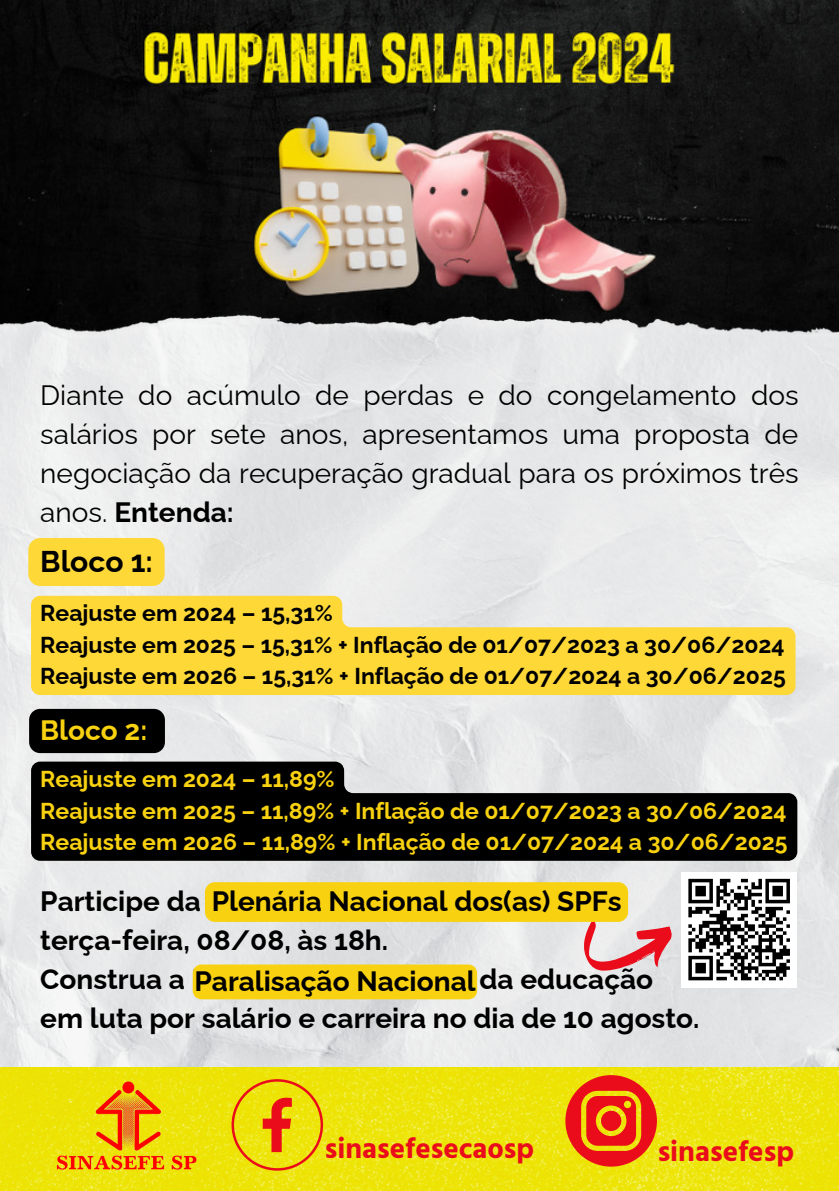
<style>
.page{position:relative;width:839px;height:1191px;background:#fff}
.page>*{position:absolute;margin:0;border:0;box-sizing:border-box;transform-origin:0 0}
.t1{font:700 30px "Raleway";color:#000}
.t2{font:700 29px "Hind Jalandhar";color:#ea0c1b}
.t3{font:700 28px "Raleway";color:#000}
.t4{font:28px/39px "Raleway";color:#000;text-align:justify}
.t5{font:700 28px "Raleway";color:#f8d210}
.t6{font:700 23px "Raleway";color:#000}
.t7{font:700 23px "Raleway";color:#f8d210}
.s1{font-weight:700}
</style>
<div class="page">
<img style="left:0;top:0;width:838px;height:242px">
<img style="left:0;top:242px;width:838px;height:825px">
<img style="left:0;top:1067px;width:838px;height:124px">
<img style="left:57px;top:1079px;width:144px;height:102px">
<svg style="left:565px;top:1075px;width:92px;height:92px;background:#eb6115"></svg>
<svg style="left:231px;top:1079px;width:92px;height:92px;background:#ecbe0e"></svg>
<svg style="left:31px;top:596px;width:764px;height:99px;background:#f9db58"></svg>
<svg style="left:31px;top:762px;width:766px;height:99px;background:#2a2b2b"></svg>
<div style="left:28px;top:538px;width:137px;height:48px;background:#fdd837;border-radius:12px"></div>
<div style="left:29px;top:709px;width:136px;height:44px;background:#000;border-radius:11px"></div>
<div style="left:681px;top:872px;width:115px;height:115px;background:#fff"></div>
<svg style="left:574px;top:877px;width:219px;height:112px"></svg>
<div style="left:205px;top:882px;width:423px;height:40px;background:#f8d210;border-radius:10px"></div>
<div style="left:193px;top:965px;width:284px;height:34px;background:#f8d210"></div>
<p class="t4" style="left:40px;top:376px;width:760px">Diante do acúmulo de perdas e do congelamento dos salários por sete anos, apresentamos uma proposta de negociação da recuperação gradual para os próximos três anos. <span class="s1">Entenda:</span></p>
<p class="t1" style="left:40px;top:544px;width:114px">Bloco 1:</p>
<p class="t6" style="left:40px;top:600px;width:294px">Reajuste em 2024 – 15,31%</p>
<p class="t6" style="left:40px;top:631px;width:745px">Reajuste em 2025 – 15,31% + Inflação de 01/07/2023 a 30/06/2024</p>
<p class="t6" style="left:40px;top:663px;width:747px">Reajuste em 2026 – 15,31% + Inflação de 01/07/2024 a 30/06/2025</p>
<p class="t5" style="left:40px;top:714px;width:109px">Bloco 2:</p>
<p class="t7" style="left:40px;top:766px;width:296px">Reajuste em 2024 – 11,89%</p>
<p class="t7" style="left:40px;top:797px;width:747px">Reajuste em 2025 – 11,89% + Inflação de 01/07/2023 a 30/06/2024</p>
<p class="t7" style="left:40px;top:829px;width:748px">Reajuste em 2026 – 11,89% + Inflação de 01/07/2024 a 30/06/2025</p>
<p class="t3" style="left:40px;top:885px;width:585px">Participe da Plenária Nacional dos(as) SPFs,</p>
<p class="t3" style="left:40px;top:924px;width:349px">terça-feira, 08/08, às 18h.</p>
<p class="t3" style="left:40px;top:964px;width:614px">Construa a Paralisação Nacionalda educação</p>
<p class="t3" style="left:40px;top:1002px;width:660px">em luta por salário e carreira no dia de 10 agosto.</p>
<p class="t3" style="left:212px;top:885px;width:411px">Plenária Nacional dos(as) SPFs</p>
<p class="t2" style="left:325px;top:1131px;width:211px">sinasefesecaosp</p>
<p class="t2" style="left:657px;top:1134px;width:138px">sinasefesp</p>
</div>
